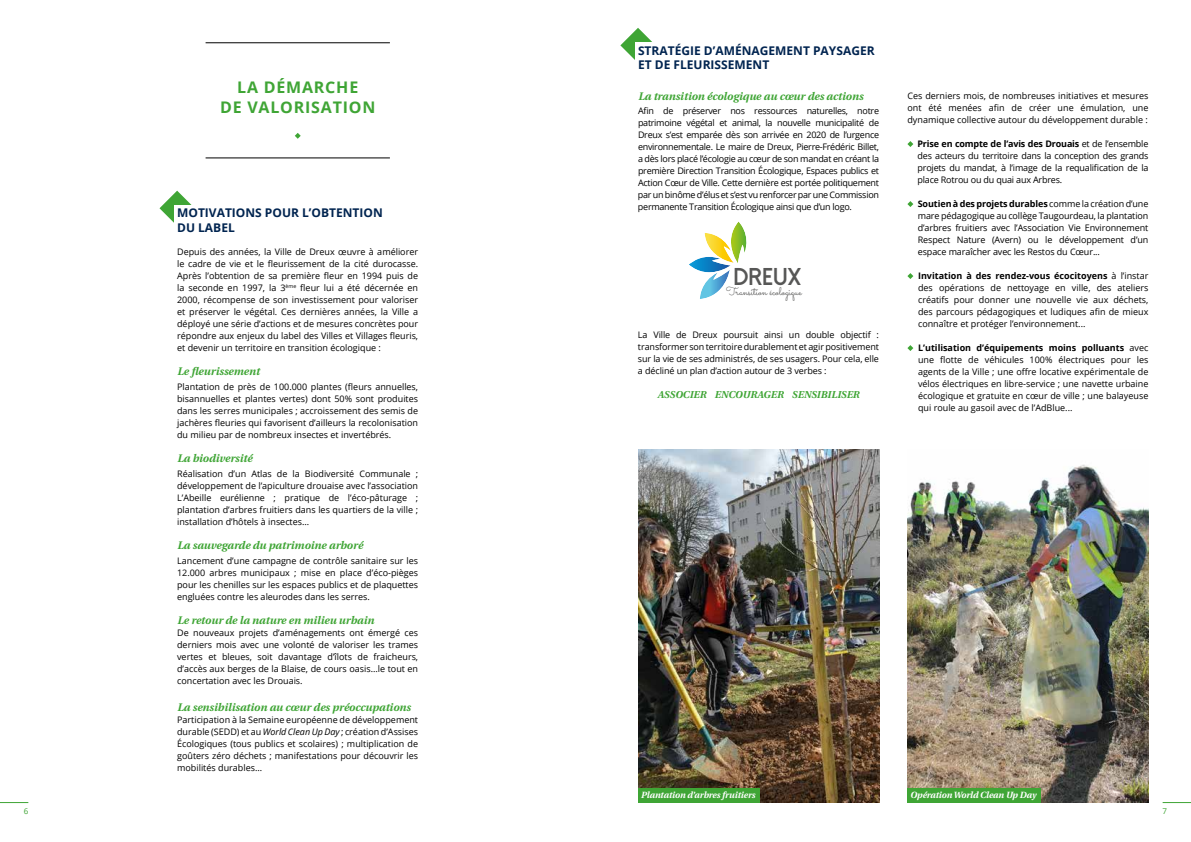
<style>
.page{position:relative;width:1191px;height:842px;background:#fff}
.page>*{position:absolute;margin:0;border:0;box-sizing:border-box;transform-origin:0 0}
.t1{font:800 24.4px "Dolce Vita";color:#575756}
.t2{font:700 16px/20px "Open Sans";letter-spacing:.05em;color:#3fa535;text-align:center}
.t3{font:700 12px/14.4px "Open Sans";color:#002450}
.t4{font:11.3px "Sacramento";color:#575756}
.t5{font:italic 700 11px "Heuristica";color:#3fa535}
.t6{font:italic 700 10px "Heuristica";color:#3fa535}
.t7{font:9px/12px "Open Sans";color:#000;text-align:justify}
.t8{font:italic 700 9px "Heuristica";letter-spacing:-.01em;color:#fff}
.t9{font:8px "Open Sans";color:#3fa535}
.s1{font-style:italic}
.s2{font-weight:700}
</style>
<div class="page">
<hr style="left:206px;top:43px;width:184px;height:1px;background:#000">
<hr style="left:206px;top:158px;width:184px;height:1px;background:#000">
<svg style="left:295px;top:133px;width:6px;height:6px"></svg>
<svg style="left:159px;top:191px;width:33px;height:32px"></svg>
<div style="left:174px;top:205px;width:247px;height:597px;background:#fff"></div>
<svg style="left:620px;top:28px;width:32px;height:32px"></svg>
<div style="left:635px;top:43px;width:247px;height:379px;background:#fff"></div>
<svg style="left:689px;top:221px;width:58px;height:78px"></svg>
<svg style="left:907px;top:141px;width:6px;height:6px"></svg>
<svg style="left:907px;top:201px;width:6px;height:6px"></svg>
<svg style="left:907px;top:273px;width:6px;height:6px"></svg>
<svg style="left:907px;top:345px;width:6px;height:6px"></svg>
<img style="left:907px;top:464px;width:241px;height:338px">
<img style="left:638px;top:449px;width:241px;height:353px">
<svg style="left:0;top:802px;width:28px;height:1px"></svg>
<svg style="left:1162px;top:802px;width:29px;height:1px"></svg>
<div style="left:638px;top:788px;width:122px;height:14px;background:#3fa535"></div>
<div style="left:907px;top:788px;width:133px;height:14px;background:#3fa535"></div>
<h2 class="t2" style="left:220px;top:79px;width:157px">LA DÉMARCHE<br>DE VALORISATION</h2>
<h3 class="t3" style="left:177px;top:207px;width:207px">MOTIVATIONS POUR L’OBTENTION<br>DU LABEL</h3>
<p class="t7" style="left:177px;top:246px;width:242px">Depuis des années, la Ville de Dreux œuvre à améliorer le cadre de vie et le fleurissement de la cité durocasse.<br>Après l’obtention de sa première fleur en 1994 puis de la seconde en 1997, la 3<sup>ème</sup> fleur lui a été décernée en 2000, récompense de son investissement pour valoriser et préserver le végétal. Ces dernières années, la Ville a déployé une série d’actions et de mesures concrètes pour répondre aux enjeux du label des Villes et Villages fleuris, et devenir un territoire en transition écologique :</p>
<p class="t5" style="left:177px;top:365px;width:84px">Le fleurissement</p>
<p class="t7" style="left:177px;top:381px;width:242px">Plantation de près de 100.000 plantes (fleurs annuelles, bisannuelles et plantes vertes) dont 50% sont produites dans les serres municipales ; accroissement des semis de jachères fleuries qui favorisent d’ailleurs la recolonisation du milieu par de nombreux insectes et invertébrés.</p>
<p class="t5" style="left:177px;top:452px;width:77px">La biodiversité</p>
<p class="t7" style="left:177px;top:468px;width:242px">Réalisation d’un Atlas de la Biodiversité Communale ; développement de l’apiculture drouaise avec l’association L’Abeille eurélienne ; pratique de l’éco-pâturage ; plantation d’arbres fruitiers dans les quartiers de la ville ; installation d’hôtels à insectes...</p>
<p class="t5" style="left:177px;top:539px;width:187px">La sauvegarde du patrimoine arboré</p>
<p class="t7" style="left:177px;top:555px;width:242px">Lancement d’une campagne de contrôle sanitaire sur les 12.000 arbres municipaux ; mise en place d’éco-pièges pour les chenilles sur les espaces publics et de plaquettes engluées contre les aleurodes dans les serres.</p>
<p class="t5" style="left:177px;top:614px;width:198px">Le retour de la nature en milieu urbain</p>
<p class="t7" style="left:177px;top:627px;width:242px">De nouveaux projets d’aménagements ont émergé ces derniers mois avec une volonté de valoriser les trames vertes et bleues, soit davantage d’îlots de fraicheurs, d’accès aux berges de la Blaise, de cours oasis...le tout en concertation avec les Drouais.</p>
<p class="t5" style="left:177px;top:701px;width:235px">La sensibilisation au cœur des préoccupations</p>
<p class="t7" style="left:177px;top:713px;width:242px">Participation à la Semaine européenne de développement durable (SEDD) et au <span class="s1">World Clean Up Day</span> ; création d’Assises Écologiques (tous publics et scolaires) ; multiplication de goûters zéro déchets ; manifestations pour découvrir les mobilités durables...</p>
<h3 class="t3" style="left:638px;top:44px;width:238px">STRATÉGIE D’AMÉNAGEMENT PAYSAGER<br>ET DE FLEURISSEMENT</h3>
<p class="t5" style="left:638px;top:90px;width:227px">La transition écologique au cœur des actions</p>
<p class="t7" style="left:638px;top:105px;width:242px">Afin de préserver nos ressources naturelles, notre patrimoine végétal et animal, la nouvelle municipalité de Dreux s’est emparée dès son arrivée en 2020 de l’urgence environnementale. Le maire de Dreux, Pierre-Frédéric Billet, a dès lors placé l’écologie au cœur de son mandat en créant la première Direction Transition Écologique, Espaces publics et Action Cœur de Ville. Cette dernière est portée politiquement par un binôme d’élus et s’est vu renforcer par une Commission permanente Transition Écologique ainsi que d’un logo.</p>
<h1 class="t1" style="left:733px;top:262px;width:69px">DREUX</h1>
<p class="t4" style="left:726px;top:284px;width:77px">Transition écologique</p>
<p class="t7" style="left:638px;top:329px;width:242px">La Ville de Dreux poursuit ainsi un double objectif : transformer son territoire durablement et agir positivement sur la vie de ses administrés, de ses usagers. Pour cela, elle a décliné un plan d’action autour de 3 verbes :</p>
<p class="t6" style="left:657px;top:389px;width:203px">ASSOCIER ENCOURAGER SENSIBILISER</p>
<p class="t7" style="left:907px;top:91px;width:242px">Ces derniers mois, de nombreuses initiatives et mesures ont été menées afin de créer une émulation, une dynamique collective autour du développement durable :</p>
<p class="t7" style="left:917px;top:139px;width:232px"><span class="s2">Prise en compte de l’avis des Drouais</span> et de l’ensemble des acteurs du territoire dans la conception des grands projets du mandat, à l’image de la requalification de la place Rotrou ou du quai aux Arbres.</p>
<p class="t7" style="left:917px;top:199px;width:232px"><span class="s2">Soutien à des projets durables</span> comme la création d’une mare pédagogique au collège Taugourdeau, la plantation d’arbres fruitiers avec l’Association Vie Environnement Respect Nature (Avern) ou le développement d’un espace maraîcher avec les Restos du Cœur...</p>
<p class="t7" style="left:918px;top:270px;width:232px"><span class="s2">Invitation à des rendez-vous écocitoyens</span> à l’instar des opérations de nettoyage en ville, des ateliers créatifs pour donner une nouvelle vie aux déchets, des parcours pédagogiques et ludiques afin de mieux connaître et protéger l’environnement...</p>
<p class="t7" style="left:918px;top:343px;width:232px"><span class="s2">L’utilisation d’équipements moins polluants</span> avec une flotte de véhicules 100% électriques pour les agents de la Ville ; une offre locative expérimentale de vélos électriques en libre-service ; une navette urbaine écologique et gratuite en cœur de ville ; une balayeuse qui roule au gasoil avec de l’AdBlue...</p>
<p class="t8" style="left:641px;top:789px;width:116px">Plantation d’arbres fruitiers</p>
<p class="t8" style="left:910px;top:789px;width:127px">Opération World Clean Up Day</p>
<p class="t9" style="left:24px;top:807px;width:6px">6</p>
<p class="t9" style="left:1162px;top:807px;width:6px">7</p>
</div>
